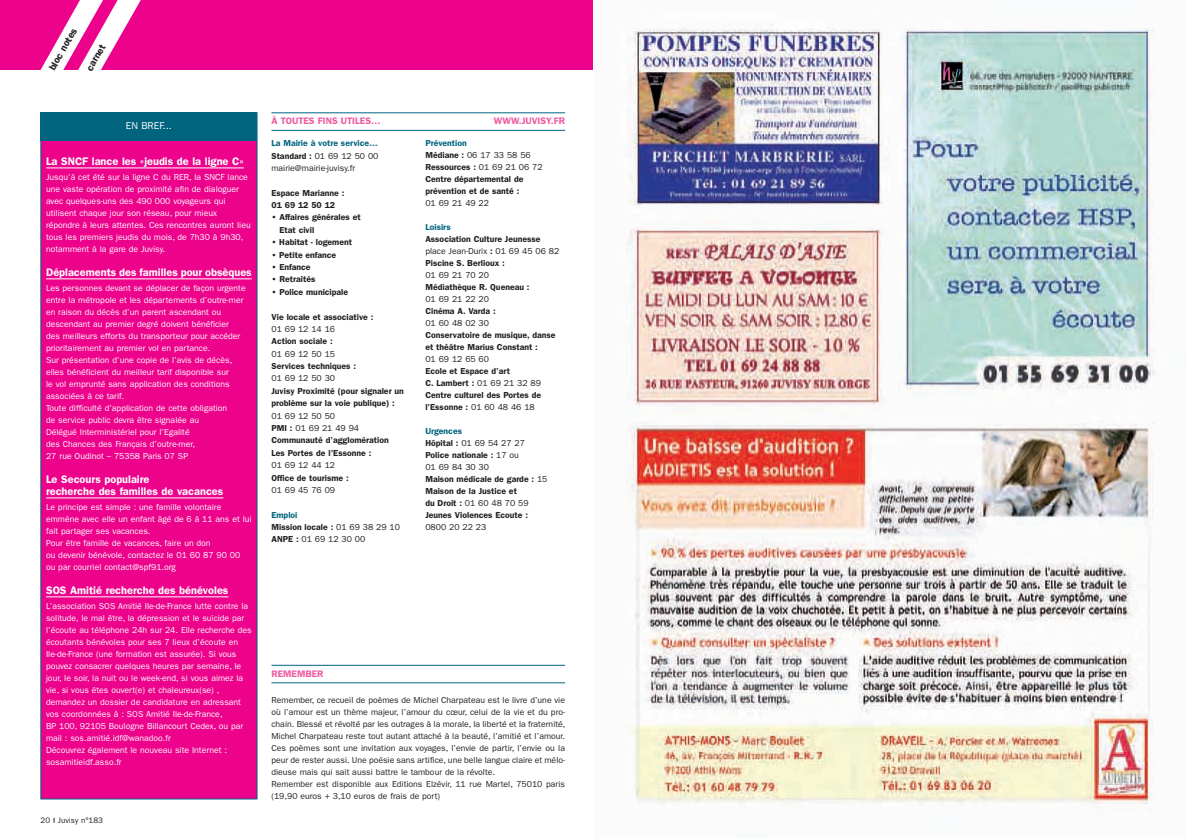
<style>
.page{position:relative;width:1187px;height:839px;background:#fff}
.page>*{position:absolute;margin:0;border:0;box-sizing:border-box;transform-origin:0 0}
.t1{font:600 11px/12px "Franklin Gothic";color:#fff}
.t2{font:600 10px "Franklin Gothic";color:#231f20}
.t3{font:10px "Franklin Gothic";color:#fff}
.t4{font:600 9.5px "Franklin Gothic";color:#ef59a1}
.t5{font:8.7px/12px "Franklin Gothic";color:#fff}
.t6{font:600 8.7px/12px "Franklin Gothic";color:#231f20}
.t7{font:8.7px/12px "Franklin Gothic";color:#231f20}
.t8{font:600 8.7px "Franklin Gothic";color:#00647f}
.t9{font:8px "Franklin Gothic";color:#231f20}
.s1{font-weight:600;color:#00647f}
.s2{font-weight:600}
.s3{font-weight:400}
.s4{color:#00647f}
</style>
<div class="page">
<div style="left:0;top:0;width:593px;height:70px;background:#ed028c"></div>
<svg style="left:41px;top:0;width:100px;height:70px"></svg>
<div style="left:41px;top:113px;width:216px;height:685px;background:#ed028c"></div>
<hr style="left:46px;top:168px;width:198px;height:1px;background:#fff">
<hr style="left:46px;top:278px;width:206px;height:1px;background:#fff">
<hr style="left:46px;top:497px;width:177px;height:1px;background:#fff">
<hr style="left:46px;top:596px;width:182px;height:1px;background:#fff">
<div style="left:41px;top:112px;width:216px;height:29px;background:#00647f"></div>
<hr style="left:271px;top:112px;width:294px;height:1px;background:#00647f">
<hr style="left:271px;top:130px;width:294px;height:1px;background:#00647f">
<hr style="left:271px;top:664px;width:294px;height:1px;background:#00647f">
<hr style="left:271px;top:682px;width:294px;height:1px;background:#00647f">
<img style="left:626px;top:24px;width:530px;height:790px">
<p class="t2" style="left:48px;top:68px;width:49px;rotate:-60deg">bloc notes</p>
<p class="t2" style="left:86px;top:68px;width:30px;rotate:-60deg">carnet</p>
<p class="t3" style="left:126px;top:122px;width:47px">EN BREF...</p>
<p class="t1" style="left:46px;top:156px;width:199px">La SNCF lance les «jeudis de la ligne C»</p>
<p class="t5" style="left:46px;top:171px;width:206px">Jusqu’à cet été sur la ligne C du RER, la SNCF lance une vaste opération de proximité afin de dialoguer avec quelques-uns des 490 000 voyageurs qui utilisent chaque jour son réseau, pour mieux répondre à leurs attentes. Ces rencontres auront lieu tous les premiers jeudis du mois, de 7h30 à 9h30, notamment à la gare de Juvisy.</p>
<p class="t1" style="left:46px;top:267px;width:207px">Déplacements des familles pour obsèques</p>
<p class="t5" style="left:46px;top:282px;width:201px">Les personnes devant se déplacer de façon urgente entre la métropole et les départements d’outre-mer en raison du décès d’un parent ascendant ou descendant au premier degré doivent bénéficier<br>des meilleurs efforts du transporteur pour accéder prioritairement au premier vol en partance.<br>Sur présentation d’une copie de l’avis de décès, elles bénéficient du meilleur tarif disponible sur<br>le vol emprunté sans application des conditions associées à ce tarif.<br>Toute difficulté d’application de cette obligation<br>de service public devra être signalée au<br>Délégué Interministériel pour l’Egalité<br>des Chances des Français d’outre-mer,<br>27 rue Oudinot – 75358 Paris 07 SP</p>
<p class="t1" style="left:46px;top:474px;width:179px">Le Secours populaire<br>recherche des familles de vacances</p>
<p class="t5" style="left:46px;top:501px;width:207px">Le principe est simple : une famille volontaire emmène avec elle un enfant âgé de 6 à 11 ans et lui fait partager ses vacances.<br>Pour être famille de vacances, faire un don<br>ou devenir bénévole, contactez le 01 60 87 90 00 ou par courriel contact@spf91.org</p>
<p class="t1" style="left:46px;top:584px;width:184px">SOS Amitié recherche des bénévoles</p>
<p class="t5" style="left:46px;top:600px;width:207px">L’association SOS Amitié Ile-de-France lutte contre la solitude, le mal être, la dépression et le suicide par l’écoute au téléphone 24h sur 24. Elle recherche des écoutants bénévoles pour ses 7 lieux d’écoute en Ile-de-France (une formation est assurée). Si vous pouvez consacrer quelques heures par semaine, le jour, le soir, la nuit ou le week-end, si vous aimez la vie, si vous êtes ouvert(e) et chaleureux(se) , demandez un dossier de candidature en adressant vos coordonnées à : SOS Amitié Ile-de-France,<br>BP 100, 92105 Boulogne Billancourt Cedex, ou par mail : sos.amitié.idf@wanadoo.fr<br>Découvrez également le nouveau site Internet : sosamitieidf.asso.fr</p>
<p class="t9" style="left:41px;top:816px;width:64px">20 Juvisy n°183</p>
<p class="t4" style="left:271px;top:118px;width:111px">À TOUTES FINS UTILES…</p>
<p class="t4" style="left:494px;top:118px;width:73px">WWW.JUVISY.FR</p>
<p class="t7" style="left:271px;top:138px;width:108px;line-height:12.4px;text-align:justify"><span class="s1">La Mairie à votre service… </span><span class="s2">Standard :</span> 01 69 12 50 00 mairie@mairie-juvisy.fr</p>
<p class="t6" style="left:271px;top:187px;width:74px;line-height:12.4px">Espace Marianne :<br>01 69 12 50 12</p>
<p class="t6" style="left:279px;top:212px;width:83px;line-height:12.4px;text-indent:-8px">• Affaires générales et<br>Etat civil</p>
<p class="t6" style="left:271px;top:237px;width:82px">• Habitat - logement</p>
<p class="t6" style="left:271px;top:249px;width:66px">• Petite enfance</p>
<p class="t6" style="left:271px;top:261px;width:41px">• Enfance</p>
<p class="t6" style="left:271px;top:274px;width:46px">• Retraités</p>
<p class="t6" style="left:271px;top:286px;width:78px">• Police municipale</p>
<p class="t6" style="left:271px;top:311px;width:103px">Vie locale et associative :</p>
<p class="t7" style="left:271px;top:323px;width:65px">01 69 12 14 16</p>
<p class="t6" style="left:271px;top:336px;width:63px">Action sociale :</p>
<p class="t7" style="left:271px;top:348px;width:65px">01 69 12 50 15</p>
<p class="t6" style="left:271px;top:360px;width:86px">Services techniques :</p>
<p class="t7" style="left:271px;top:373px;width:65px">01 69 12 50 30</p>
<p class="t6" style="left:271px;top:385px;width:134px;line-height:12.4px">Juvisy Proximité (pour signaler un problème sur la voie publique) :</p>
<p class="t6" style="left:271px;top:410px;width:119px;line-height:12.4px"><span class="s3">01 69 12 50 50<br></span>PMI : <span class="s3">01 69 21 49 94<br></span>Communauté d’agglomération<br>Les Portes de l’Essonne :</p>
<p class="t7" style="left:271px;top:459px;width:65px">01 69 12 44 12</p>
<p class="t6" style="left:271px;top:472px;width:79px">Office de tourisme :</p>
<p class="t7" style="left:271px;top:484px;width:65px">01 69 45 76 09</p>
<p class="t7" style="left:271px;top:509px;width:130px;line-height:12.4px"><span class="s1">Emploi<br></span><span class="s2">Mission locale :</span> 01 69 38 29 10<br><span class="s2">ANPE :</span> 01 69 12 30 00</p>
<p class="t6" style="left:425px;top:138px;width:119px"><span class="s4">Prévention<br></span>Médiane : <span class="s3">06 17 33 58 56<br></span>Ressources : <span class="s3">01 69 21 06 72<br></span>Centre départemental de prévention et de santé :</p>
<p class="t7" style="left:425px;top:198px;width:65px">01 69 21 49 22</p>
<p class="t8" style="left:425px;top:224px;width:27px">Loisirs</p>
<p class="t6" style="left:425px;top:234px;width:135px">Association Culture Jeunesse <span class="s3">place Jean-Durix</span> : <span class="s3">01 69 45 06 82<br></span>Piscine S. Berlioux :</p>
<p class="t7" style="left:425px;top:270px;width:65px">01 69 21 70 20</p>
<p class="t6" style="left:425px;top:282px;width:106px">Médiathèque R. Queneau :</p>
<p class="t7" style="left:425px;top:294px;width:65px">01 69 21 22 20</p>
<p class="t6" style="left:425px;top:306px;width:72px">Cinéma A. Varda :</p>
<p class="t7" style="left:425px;top:318px;width:65px">01 60 48 02 30</p>
<p class="t6" style="left:425px;top:330px;width:132px">Conservatoire de musique, danse et théâtre Marius Constant :</p>
<p class="t7" style="left:425px;top:354px;width:65px">01 69 12 65 60</p>
<p class="t6" style="left:425px;top:366px;width:117px">Ecole et Espace d’art<br>C. Lambert : <span class="s3">01 69 21 32 89<br></span>Centre culturel des Portes de l’Essonne : <span class="s3">01 60 48 46 18</span></p>
<p class="t6" style="left:425px;top:426px;width:124px"><span class="s4">Urgences<br></span>Hôpital : <span class="s3">01 69 54 27 27<br></span>Police nationale : <span class="s3">17 ou<br>01 69 84 30 30<br></span>Maison médicale de garde : <span class="s3">15<br></span>Maison de la Justice et<br>du Droit : <span class="s3">01 60 48 70 59<br></span>Jeunes Violences Ecoute :</p>
<p class="t7" style="left:425px;top:522px;width:62px">0800 20 22 23</p>
<p class="t4" style="left:271px;top:670px;width:54px">REMEMBER</p>
<p class="t7" style="left:271px;top:694px;width:295px">Remember, ce recueil de poèmes de Michel Charpateau est le livre d’une vie où l’amour est un thème majeur, l’amour du cœur, celui de la vie et du pro&shy;chain. Blessé et révolté par les outrages à la morale, la liberté et la fraternité, Michel Charpateau reste tout autant attaché à la beauté, l’amitié et l’amour.<br>Ces poèmes sont une invitation aux voyages, l’envie de partir, l’envie ou la peur de rester aussi. Une poésie sans artifice, une belle langue claire et mélo&shy;dieuse mais qui sait aussi battre le tambour de la révolte.<br>Remember est disponible aux Editions Elzévir, 11 rue Martel, 75010 paris (19,90 euros + 3,10 euros de frais de port)</p>
</div>
